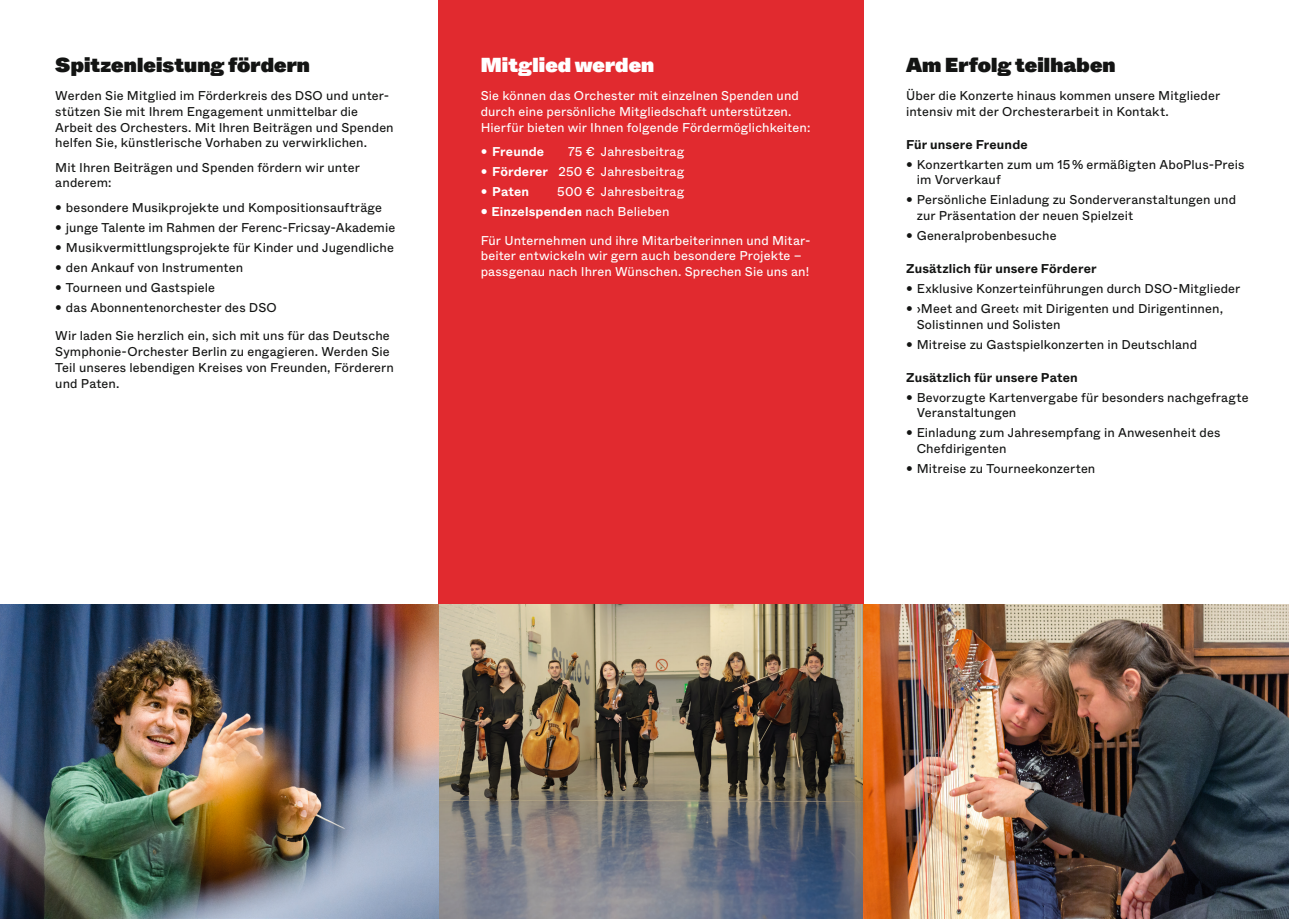
<style>
.page{position:relative;width:1289px;height:919px;background:#fff}
.page>*{position:absolute;margin:0;border:0;box-sizing:border-box;transform-origin:0 0}
.t1{font:20.25px "Whyte Super";letter-spacing:.005em;color:#131413}
.t2{font:20.25px "Whyte Super";letter-spacing:.005em;color:#fff}
.t3{font:12.75px/15.8px "Whyte";letter-spacing:.01em;color:#131413}
.t4{font:12.75px/15.8px "Whyte";letter-spacing:.01em;color:#fff}
.t5{font:700 12.75px "Whyte";letter-spacing:.01em;color:#131413}
.t6{font:700 12.75px "Whyte";letter-spacing:.01em;color:#fff}
.s1{font-weight:400}
.s2{font-weight:700}
</style>
<div class="page">
<div style="left:438px;top:0;width:425px;height:604px;background:#e12a2f"></div>
<img style="left:0;top:604px;width:1288px;height:314px">
<h1 class="t1" style="left:55px;top:48px;width:256px">Spitzenleistung fördern</h1>
<p class="t3" style="left:55px;top:87px;width:340px">Werden Sie Mitglied im Förderkreis des DSO und unter&shy;stützen Sie mit Ihrem Engagement unmittelbar die Arbeit des Orchesters. Mit Ihren Beiträgen und Spenden helfen Sie, künstlerische Vorhaben zu verwirklichen.</p>
<p class="t3" style="left:55px;top:158px;width:306px">Mit Ihren Beiträgen und Spenden fördern wir unter anderem:</p>
<p class="t3" style="left:55px;top:198px;width:328px">• besondere Musikprojekte und Kompositionsaufträge</p>
<p class="t3" style="left:55px;top:218px;width:341px">• junge Talente im Rahmen der Ferenc-Fricsay-Akademie</p>
<p class="t3" style="left:55px;top:239px;width:340px">• Musikvermittlungsprojekte für Kinder und Jugendliche</p>
<p class="t3" style="left:55px;top:259px;width:189px">• den Ankauf von Instrumenten</p>
<p class="t3" style="left:55px;top:279px;width:161px">• Tourneen und Gastspiele</p>
<p class="t3" style="left:55px;top:299px;width:223px">• das Abonnentenorchester des DSO</p>
<p class="t3" style="left:55px;top:327px;width:340px">Wir laden Sie herzlich ein, sich mit uns für das Deutsche Symphonie-Orchester Berlin zu engagieren. Werden Sie Teil unseres lebendigen Kreises von Freunden, Förderern und Paten.</p>
<h1 class="t2" style="left:480px;top:48px;width:175px">Mitglied werden</h1>
<p class="t4" style="left:480px;top:87px;width:331px">Sie können das Orchester mit einzelnen Spenden und durch eine persönliche Mitgliedschaft unterstützen.<br>Hierfür bieten wir Ihnen folgende Fördermöglichkeiten:</p>
<p class="t6" style="left:480px;top:141px;width:65px"><span class="s1">•</span> Freunde</p>
<p class="t4" style="left:568px;top:143px;width:118px">75 € Jahresbeitrag</p>
<p class="t4" style="left:480px;top:163px;width:205px">• <span class="s2">Förderer</span> 250 € Jahresbeitrag</p>
<p class="t6" style="left:480px;top:181px;width:50px"><span class="s1">•</span> Paten</p>
<p class="t4" style="left:557px;top:183px;width:128px">500 € Jahresbeitrag</p>
<p class="t6" style="left:480px;top:201px;width:190px">• Einzelspenden <span class="s1">nach Belieben</span></p>
<p class="t4" style="left:480px;top:231px;width:331px">Für Unternehmen und ihre Mitarbeiterinnen und Mitar&shy;beiter entwickeln wir gern auch besondere Projekte – passgenau nach Ihren Wünschen. Sprechen Sie uns an!</p>
<h1 class="t1" style="left:906px;top:48px;width:211px">Am Erfolg teilhaben</h1>
<p class="t3" style="left:906px;top:87px;width:316px">Über die Konzerte hinaus kommen unsere Mitglieder intensiv mit der Orchesterarbeit in Kontakt.</p>
<p class="t5" style="left:906px;top:134px;width:123px">Für unsere Freunde</p>
<p class="t3" style="left:916px;top:156px;width:329px;text-indent:-11px">• Konzertkarten zum um 15 % ermäßigten AboPlus-Preis im Vorverkauf</p>
<p class="t3" style="left:916px;top:191px;width:321px;text-indent:-11px">• Persönliche Einladung zu Sonderveranstaltungen und zur Präsentation der neuen Spielzeit</p>
<p class="t3" style="left:906px;top:227px;width:152px">• Generalprobenbesuche</p>
<p class="t5" style="left:906px;top:258px;width:192px">Zusätzlich für unsere Förderer</p>
<p class="t3" style="left:906px;top:280px;width:336px">• Exklusive Konzerteinführungen durch DSO-Mitglieder</p>
<p class="t3" style="left:916px;top:300px;width:308px;text-indent:-11px">• ›Meet and Greet‹ mit Dirigenten und Dirigentinnen,<br>Solistinnen und Solisten</p>
<p class="t3" style="left:906px;top:336px;width:293px">• Mitreise zu Gastspielkonzerten in Deutschland</p>
<p class="t5" style="left:906px;top:367px;width:173px">Zusätzlich für unsere Paten</p>
<p class="t3" style="left:916px;top:388px;width:333px;text-indent:-11px">• Bevorzugte Kartenvergabe für besonders nachgefragte<br>Veranstaltungen</p>
<p class="t3" style="left:916px;top:424px;width:305px;text-indent:-11px">• Einladung zum Jahresempfang in Anwesenheit des<br>Chefdirigenten</p>
<p class="t3" style="left:906px;top:460px;width:191px">• Mitreise zu Tourneekonzerten</p>
</div>
